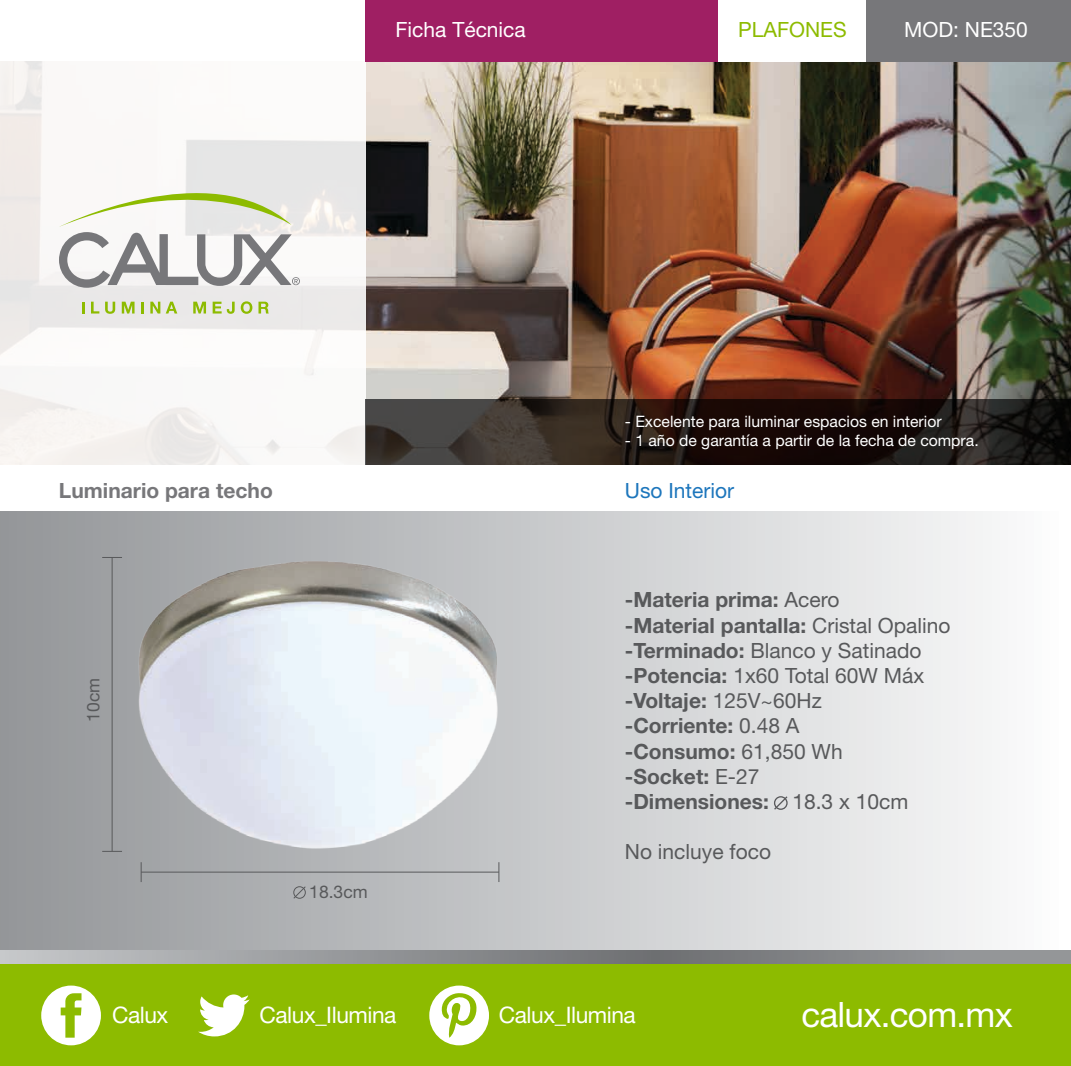
<style>
.page{position:relative;width:1071px;height:1066px;background:#fff}
.page>*{position:absolute;margin:0;border:0;box-sizing:border-box;transform-origin:0 0}
.t1{font:35px "Helvetica Neue";letter-spacing:-.02em;color:#fff}
.t2{font:22.75px "Helvetica Neue";letter-spacing:-.02em;color:#fff}
.t3{font:700 21px/25.2px "Helvetica Neue";color:#58595b}
.t4{font:21px "Helvetica Neue";color:#fff}
.t5{font:700 21px "Helvetica Neue";color:#77777a}
.t6{font:21px "Helvetica Neue";color:#58595b}
.t7{font:21px "Helvetica Neue";color:#1d76bc}
.t8{font:21px "Helvetica Neue";color:#8dbb00}
.t9{font:17.5px "Helvetica Neue";color:#58595b}
.t10{font:15.75px "Helvetica Neue";color:#fff}
.s1{font-weight:400}
</style>
<div class="page">
<img style="left:366px;top:61px;width:705px;height:338px">
<div style="left:0;top:511px;width:1071px;height:439px;background:linear-gradient(to right,#939598,#fcfdfd)"></div>
<svg style="left:0;top:2px;width:366px;height:463px"></svg>
<svg style="left:82px;top:301px;width:2px;height:12px"></svg>
<svg style="left:91px;top:301px;width:8px;height:12px"></svg>
<svg style="left:105px;top:301px;width:10px;height:13px"></svg>
<svg style="left:122px;top:301px;width:13px;height:12px"></svg>
<svg style="left:141px;top:301px;width:3px;height:12px"></svg>
<svg style="left:150px;top:301px;width:10px;height:12px"></svg>
<svg style="left:166px;top:301px;width:11px;height:12px"></svg>
<svg style="left:193px;top:301px;width:13px;height:12px"></svg>
<svg style="left:213px;top:301px;width:22px;height:13px"></svg>
<svg style="left:241px;top:301px;width:11px;height:13px"></svg>
<svg style="left:259px;top:301px;width:10px;height:12px"></svg>
<svg style="left:59px;top:152px;width:241px;height:136px"></svg>
<svg style="left:0;top:950px;width:1071px;height:14px;background:#919396"></svg>
<svg style="left:366px;top:399px;width:705px;height:65px;background:#281f1b"></svg>
<hr style="left:141px;top:871px;width:358px;height:1px;background:#58595b">
<svg style="left:141px;top:862px;width:1px;height:19px"></svg>
<svg style="left:498px;top:862px;width:1px;height:19px"></svg>
<hr style="left:112px;top:557px;width:1px;height:294px;background:#58595b">
<svg style="left:102px;top:557px;width:20px;height:1px"></svg>
<svg style="left:102px;top:850px;width:20px;height:1px"></svg>
<svg style="left:293px;top:885px;width:14px;height:14px"></svg>
<svg style="left:773px;top:794px;width:16px;height:16px"></svg>
<div style="left:366px;top:0;width:352px;height:61px;background:#9f1f63"></div>
<div style="left:865px;top:0;width:206px;height:61px;background:#77777a"></div>
<div style="left:0;top:964px;width:1071px;height:101px;background:#8dbb00"></div>
<svg style="left:41px;top:985px;width:60px;height:60px"></svg>
<svg style="left:198px;top:994px;width:52px;height:42px"></svg>
<svg style="left:429px;top:985px;width:60px;height:60px"></svg>
<img style="left:133px;top:557px;width:375px;height:294px">
<p class="t4" style="left:396px;top:17px;width:132px">Ficha Técnica</p>
<p class="t8" style="left:738px;top:17px;width:110px">PLAFONES</p>
<p class="t4" style="left:904px;top:17px;width:125px">MOD: NE350</p>
<p class="t10" style="left:625px;top:412px;width:318px">- Excelente para iluminar espacios en interior</p>
<p class="t10" style="left:625px;top:431px;width:355px">- 1 año de garantía a partir de la fecha de compra.</p>
<p class="t5" style="left:59px;top:477px;width:215px">Luminario para techo</p>
<p class="t7" style="left:625px;top:477px;width:111px">Uso Interior</p>
<p class="t9" style="left:83px;top:721px;width:45px;rotate:-90deg">10cm</p>
<p class="t9" style="left:309px;top:881px;width:60px">18.3cm</p>
<p class="t3" style="left:625px;top:586px;width:327px">-Materia prima: <span class="s1">Acero<br></span>-Material pantalla: <span class="s1">Cristal Opalino </span>-Terminado: <span class="s1">Blanco y Satinado </span>-Potencia: <span class="s1">1x60 Total 60W Máx </span>-Voltaje: <span class="s1">125V~60Hz<br></span>-Corriente: <span class="s1">0.48 A<br></span>-Consumo: <span class="s1">61,850 Wh<br></span>-Socket: <span class="s1">E-27<br></span>-Dimensiones: <span class="s1">18.3 x 10cm</span></p>
<p class="t6" style="left:625px;top:839px;width:148px">No incluye foco</p>
<p class="t2" style="left:112px;top:1000px;width:58px">Calux</p>
<p class="t2" style="left:260px;top:1000px;width:138px">Calux_Ilumina</p>
<p class="t2" style="left:499px;top:1000px;width:138px">Calux_Ilumina</p>
<h1 class="t1" style="left:801px;top:993px;width:213px">calux.com.mx</h1>
</div>
